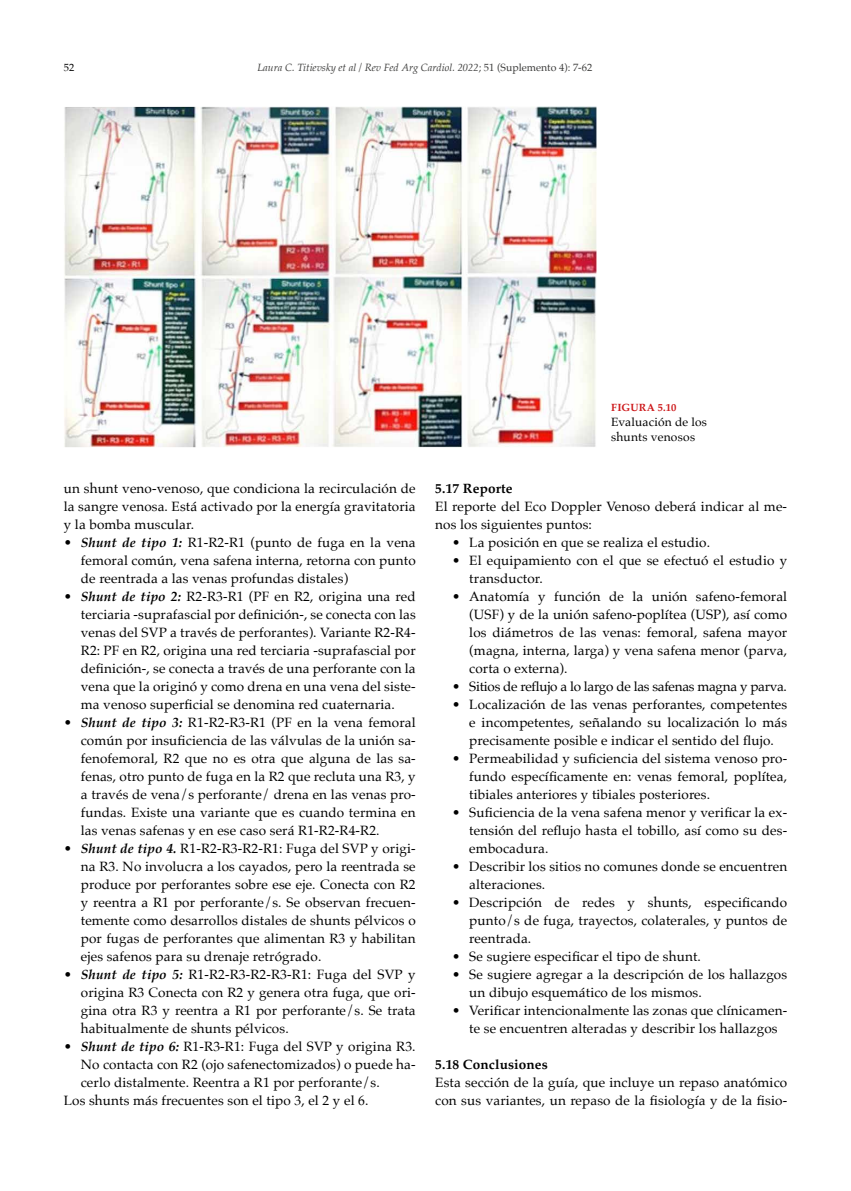
<style>
.page{position:relative;width:851px;height:1191px;background:#fff}
.page>*{position:absolute;margin:0;border:0;box-sizing:border-box;transform-origin:0 0}
.t1{font:13.5px/18px "Palatino";letter-spacing:.01em;color:#000;text-align:justify}
.t2{font:13.5px "Palatino";letter-spacing:-.02em;color:#000}
.t3{font:700 13.5px "Palatino";letter-spacing:.01em;color:#000}
.t4{font:12px/15px "Palatino";letter-spacing:.015em;color:#000}
.t5{font:italic 10.5px "Palatino";color:#3c3c3b}
.t6{font:700 10.5px "Palatino";letter-spacing:.02em;color:#cd1719}
.t7{font:10.5px "Palatino";color:#000}
.s1{font-style:normal}
.s2{font-weight:700;font-style:italic}
</style>
<div class="page">
<img style="left:64px;top:106px;width:532px;height:341px">
<p class="t7" style="left:64px;top:58px;width:12px">52</p>
<p class="t5" style="left:257px;top:58px;width:336px">Laura C. Titievsky et al / Rev Fed Arg Cardiol. 2022<span class="s1">; 51 (Suplemento 4): 7-62</span></p>
<p class="t6" style="left:611px;top:398px;width:67px">FIGURA 5.10</p>
<p class="t4" style="left:611px;top:414px;width:97px">Evaluación de los shunts venosos</p>
<p class="t1" style="left:64px;top:479px;width:353px">un shunt veno-venoso, que condiciona la recirculación de la sangre venosa. Está activado por la energía gravitatoria y la bomba muscular.</p>
<p class="t1" style="left:81px;top:533px;width:336px;text-indent:-17px">• <span class="s2">Shunt de tipo 1:</span> R1-R2-R1 (punto de fuga en la vena femoral común, vena safena interna, retorna con punto de reentrada a las venas profundas distales)</p>
<p class="t1" style="left:81px;top:587px;width:336px;text-indent:-17px">• <span class="s2">Shunt de tipo 2:</span> R2-R3-R1 (PF en R2, origina una red terciaria -suprafascial por definición-, se conecta con las venas del SVP a través de perforantes). Variante R2-R4- R2: PF en R2, origina una red terciaria -suprafascial por definición-, se conecta a través de una perforante con la vena que la originó y como drena en una vena del siste&shy;ma venoso superficial se denomina red cuaternaria.</p>
<p class="t1" style="left:81px;top:713px;width:336px;text-indent:-17px">• <span class="s2">Shunt de tipo 3:</span> R1-R2-R3-R1 (PF en la vena femoral común por insuficiencia de las válvulas de la unión sa&shy;fenofemoral, R2 que no es otra que alguna de las sa&shy;fenas, otro punto de fuga en la R2 que recluta una R3, y a través de vena/s perforante/ drena en las venas pro&shy;fundas. Existe una variante que es cuando termina en las venas safenas y en ese caso será R1-R2-R4-R2.</p>
<p class="t1" style="left:81px;top:839px;width:336px;text-indent:-17px">• <span class="s2">Shunt de tipo 4.</span> R1-R2-R3-R2-R1: Fuga del SVP y origi&shy;na R3. No involucra a los cayados, pero la reentrada se produce por perforantes sobre ese eje. Conecta con R2 y reentra a R1 por perforante/s. Se observan frecuen&shy;temente como desarrollos distales de shunts pélvicos o por fugas de perforantes que alimentan R3 y habilitan ejes safenos para su drenaje retrógrado.</p>
<p class="t1" style="left:81px;top:965px;width:336px;text-indent:-17px">• <span class="s2">Shunt de tipo 5:</span> R1-R2-R3-R2-R3-R1: Fuga del SVP y origina R3 Conecta con R2 y genera otra fuga, que ori&shy;gina otra R3 y reentra a R1 por perforante/s. Se trata habitualmente de shunts pélvicos.</p>
<p class="t1" style="left:64px;top:1037px;width:353px">• <span class="s2">Shunt de tipo 6:</span> R1-R3-R1: Fuga del SVP y origina R3.</p>
<p class="t1" style="left:81px;top:1055px;width:336px">No contacta con R2 (ojo safenectomizados) o puede ha-</p>
<p class="t1" style="left:81px;top:1073px;width:300px">cerlo distalmente. Reentra a R1 por perforante/s.</p>
<p class="t1" style="left:64px;top:1091px;width:306px">Los shunts más frecuentes son el tipo 3, el 2 y el 6.</p>
<p class="t3" style="left:435px;top:476px;width:79px">5.17 Reporte</p>
<p class="t1" style="left:435px;top:497px;width:353px">El reporte del Eco Doppler Venoso deberá indicar al me&shy;nos los siguientes puntos:</p>
<p class="t1" style="left:452px;top:533px;width:259px">• La posición en que se realiza el estudio.</p>
<p class="t1" style="left:469px;top:551px;width:319px;text-indent:-17px">• El equipamiento con el que se efectuó el estudio y transductor.</p>
<p class="t1" style="left:469px;top:587px;width:319px;text-indent:-17px">• Anatomía y función de la unión safeno-femoral (USF) y de la unión safeno-poplítea (USP), así como los diámetros de las venas: femoral, safena mayor (magna, interna, larga) y vena safena menor (parva, corta o externa).</p>
<p class="t2" style="left:452px;top:675px;width:336px">• Sitios de reflujo a lo largo de las safenas magna y parva.</p>
<p class="t1" style="left:469px;top:695px;width:319px;text-indent:-17px">• Localización de las venas perforantes, competentes e incompetentes, señalando su localización lo más precisamente posible e indicar el sentido del flujo.</p>
<p class="t1" style="left:469px;top:749px;width:319px;text-indent:-17px">• Permeabilidad y suficiencia del sistema venoso pro&shy;fundo específicamente en: venas femoral, poplítea, tibiales anteriores y tibiales posteriores.</p>
<p class="t1" style="left:469px;top:803px;width:319px;text-indent:-17px">• Suficiencia de la vena safena menor y verificar la ex&shy;tensión del reflujo hasta el tobillo, así como su des&shy;embocadura.</p>
<p class="t1" style="left:469px;top:857px;width:319px;text-indent:-17px">• Describir los sitios no comunes donde se encuentren alteraciones.</p>
<p class="t1" style="left:469px;top:893px;width:319px;text-indent:-17px">• Descripción de redes y shunts, especificando punto/s de fuga, trayectos, colaterales, y puntos de reentrada.</p>
<p class="t1" style="left:452px;top:947px;width:250px">• Se sugiere especificar el tipo de shunt.</p>
<p class="t1" style="left:469px;top:965px;width:319px;text-indent:-17px">• Se sugiere agregar a la descripción de los hallazgos un dibujo esquemático de los mismos.</p>
<p class="t1" style="left:452px;top:1001px;width:336px;text-align:center">• Verificar intencionalmente las zonas que clínicamen&shy;te se encuentren alteradas y describir los hallazgos</p>
<p class="t3" style="left:435px;top:1052px;width:114px">5.18 Conclusiones</p>
<p class="t1" style="left:435px;top:1073px;width:353px">Esta sección de la guía, que incluye un repaso anatómico con sus variantes, un repaso de la fisiología y de la fisio-</p>
</div>
